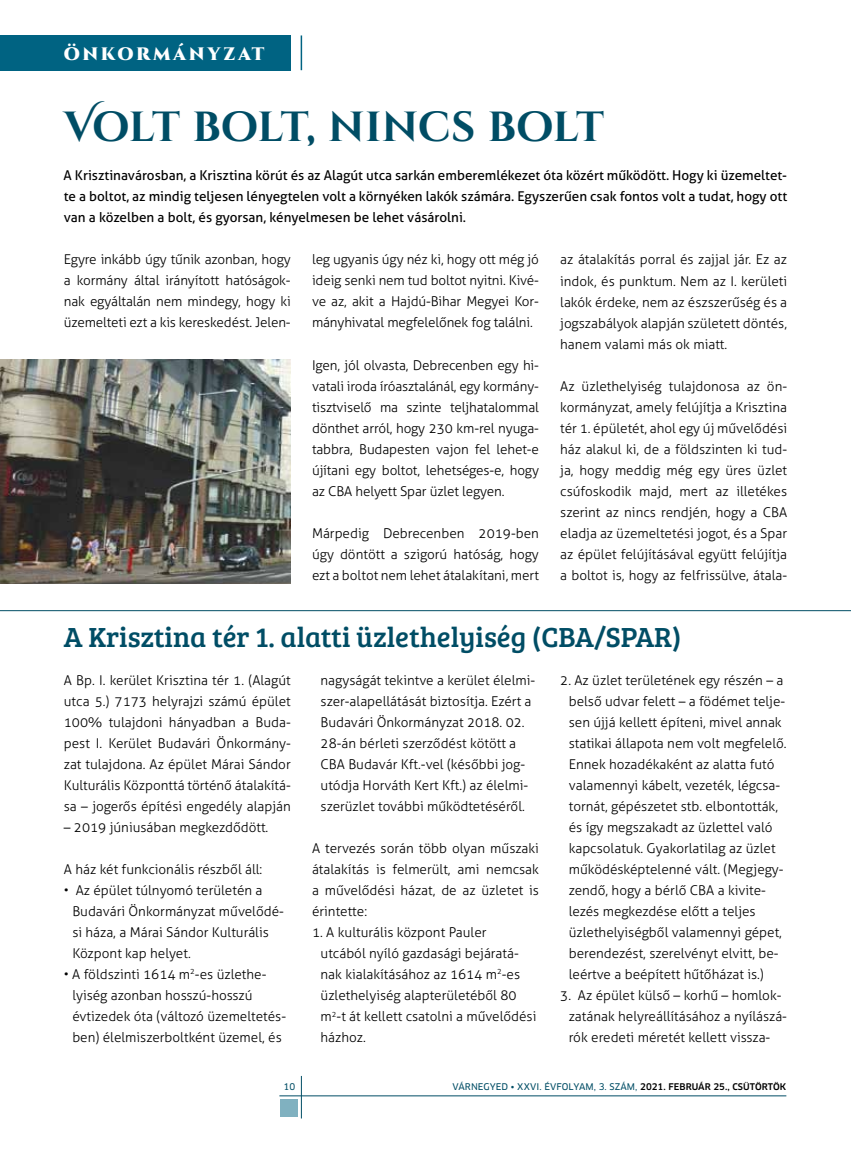
<style>
.page{position:relative;width:851px;height:1149px;background:#fff}
.page>*{position:absolute;margin:0;border:0;box-sizing:border-box;transform-origin:0 0}
.t1{font:700 42px "Cinzel Decorative";letter-spacing:-.01em;color:#004d65}
.t2{font:28.5px "Bree Serif";color:#004d65}
.t3{font:900 18px "Cinzel Decorative";letter-spacing:.15em;color:#fff}
.t4{font:300 13.5px/21px "Aller";color:#000;text-align:justify}
.t5{font:13.5px/21px "Aller";color:#000;text-align:justify}
.t6{font:9px "Clan Pro News";letter-spacing:.01em;color:#004d65}
.s1{font-family:"Clan Pro";font-weight:500;color:#000}
</style>
<div class="page">
<hr style="left:300px;top:35px;width:2px;height:35px;background:#006382">
<div style="left:0;top:35px;width:291px;height:36px;background:#006382"></div>
<hr style="left:301px;top:1075px;width:1px;height:43px;background:#004d65">
<hr style="left:279px;top:1095px;width:507px;height:1px;background:#004d65">
<div style="left:280px;top:1099px;width:17px;height:17px;background:#80b1c0"></div>
<img style="left:0;top:359px;width:291px;height:224px">
<hr style="left:0;top:610px;width:850px;height:1px;background:#004d65">
<h3 class="t3" style="left:64px;top:42px;width:202px">ÖNKORMÁNYZAT</h3>
<h1 class="t1" style="left:64px;top:101px;width:541px">Volt bolt, nincs bolt</h1>
<p class="t5" style="left:64px;top:165px;width:725px">A Krisztinavárosban, a Krisztina körút és az Alagút utca sarkán emberemlékezet óta közért működött. Hogy ki üzemeltet&shy;te a boltot, az mindig teljesen lényegtelen volt a környéken lakók számára. Egyszerűen csak fontos volt a tudat, hogy ott van a közelben a bolt, és gyorsan, kényelmesen be lehet vásárolni.</p>
<p class="t4" style="left:64px;top:249px;width:228px">Egyre inkább úgy tűnik azonban, hogy a kormány által irányított hatóságok&shy;nak egyáltalán nem mindegy, hogy ki üzemelteti ezt a kis kereskedést. Jelen-</p>
<p class="t4" style="left:312px;top:249px;width:228px">leg ugyanis úgy néz ki, hogy ott még jó ideig senki nem tud boltot nyitni. Kivé&shy;ve az, akit a Hajdú-Bihar Megyei Kor&shy;mányhivatal megfelelőnek fog találni.</p>
<p class="t4" style="left:312px;top:354px;width:228px">Igen, jól olvasta, Debrecenben egy hi&shy;vatali iroda íróasztalánál, egy kormány&shy;tisztviselő ma szinte teljhatalommal dönthet arról, hogy 230 km-rel nyuga&shy;tabbra, Budapesten vajon fel lehet-e újítani egy boltot, lehetséges-e, hogy az CBA helyett Spar üzlet legyen.</p>
<p class="t4" style="left:312px;top:522px;width:228px">Márpedig Debrecenben 2019-ben úgy döntött a szigorú hatóság, hogy ezt a boltot nem lehet átalakítani, mert</p>
<p class="t4" style="left:560px;top:249px;width:228px">az átalakítás porral és zajjal jár. Ez az indok, és punktum. Nem az I. kerületi lakók érdeke, nem az észszerűség és a jogszabályok alapján született döntés, hanem valami más ok miatt.</p>
<p class="t4" style="left:560px;top:375px;width:228px">Az üzlethelyiség tulajdonosa az ön&shy;kormányzat, amely felújítja a Krisztina tér 1. épületét, ahol egy új művelődési ház alakul ki, de a földszinten ki tud&shy;ja, hogy meddig még egy üres üzlet csúfoskodik majd, mert az illetékes szerint az nincs rendjén, hogy a CBA eladja az üzemeltetési jogot, és a Spar az épület felújításával együtt felújítja a boltot is, hogy az felfrissülve, átala-</p>
<h2 class="t2" style="left:64px;top:616px;width:619px">A Krisztina tér 1. alatti üzlethelyiség (CBA/SPAR)</h2>
<p class="t4" style="left:64px;top:669px;width:228px">A Bp. I. kerület Krisztina tér 1. (Alagút utca 5.) 7173 helyrajzi számú épület 100% tulajdoni hányadban a Buda&shy;pest I. Kerület Budavári Önkormány&shy;zat tulajdona. Az épület Márai Sándor Kulturális Központtá történő átalakítá&shy;sa – jogerős építési engedély alapján</p>
<p class="t4" style="left:64px;top:816px;width:206px">– 2019 júniusában megkezdődött.</p>
<p class="t4" style="left:64px;top:858px;width:200px">A ház két funkcionális részből áll:</p>
<p class="t4" style="left:72px;top:879px;width:213px;text-align:left;text-indent:-9px">• Az épület túlnyomó területén a<br>Budavári Önkormányzat művelődé&shy;si háza, a Márai Sándor Kulturális<br>Központ kap helyet.</p>
<p class="t4" style="left:72px;top:963px;width:215px;text-align:left;text-indent:-8px">• A földszinti 1614 m<sup>2</sup>-es üzlethe&shy;lyiség azonban hosszú-hosszú évtizedek óta (változó üzemeltetés&shy;ben) élelmiszerboltként üzemel, és</p>
<p class="t4" style="left:320px;top:669px;width:216px;text-align:left">nagyságát tekintve a kerület élelmi&shy;szer-alapellátását biztosítja. Ezért a Budavári Önkormányzat 2018. 02.<br>28-án bérleti szerződést kötött a CBA Budavár Kft.-vel (későbbi jog&shy;utódja Horváth Kert Kft.) az élelmi&shy;szerüzlet további működtetéséről.</p>
<p class="t4" style="left:312px;top:837px;width:228px">A tervezés során több olyan műszaki átalakítás is felmerült, ami nemcsak a művelődési házat, de az üzletet is érintette:</p>
<p class="t4" style="left:320px;top:921px;width:217px;text-align:left;text-indent:-8px">1. A kulturális központ Pauler<br>utcából nyíló gazdasági bejáratá&shy;nak kialakításához az 1614 m<sup>2</sup>-es üzlethelyiség alapterületéből 80 m<sup>2</sup>-t át kellett csatolni a művelődési házhoz.</p>
<p class="t4" style="left:568px;top:669px;width:219px;text-align:left;text-indent:-9px">2. Az üzlet területének egy részén – a belső udvar felett – a födémet telje&shy;sen újjá kellett építeni, mivel annak statikai állapota nem volt megfelelő.<br>Ennek hozadékaként az alatta futó valamennyi kábelt, vezeték, légcsa&shy;tornát, gépészetet stb. elbontották, és így megszakadt az üzlettel való kapcsolatuk. Gyakorlatilag az üzlet működésképtelenné vált. (Megjegy&shy;zendő, hogy a bérlő CBA a kivite&shy;lezés megkezdése előtt a teljes üzlethelyiségből valamennyi gépet, berendezést, szerelvényt elvitt, be&shy;leértve a beépített hűtőházat is.)</p>
<p class="t4" style="left:568px;top:984px;width:220px;text-align:left;text-indent:-9px">3. Az épület külső – korhű – homlok&shy;zatának helyreállításához a nyílászá&shy;rók eredeti méretét kellett vissza-</p>
<p class="t6" style="left:283px;top:1080px;width:13px">10</p>
<p class="t6" style="left:452px;top:1080px;width:335px">VÁRNEGYED • XXVI. ÉVFOLYAM, 3. SZÁM, <span class="s1">2021. FEBRUÁR 25., CSÜTÖRTÖK</span></p>
</div>
